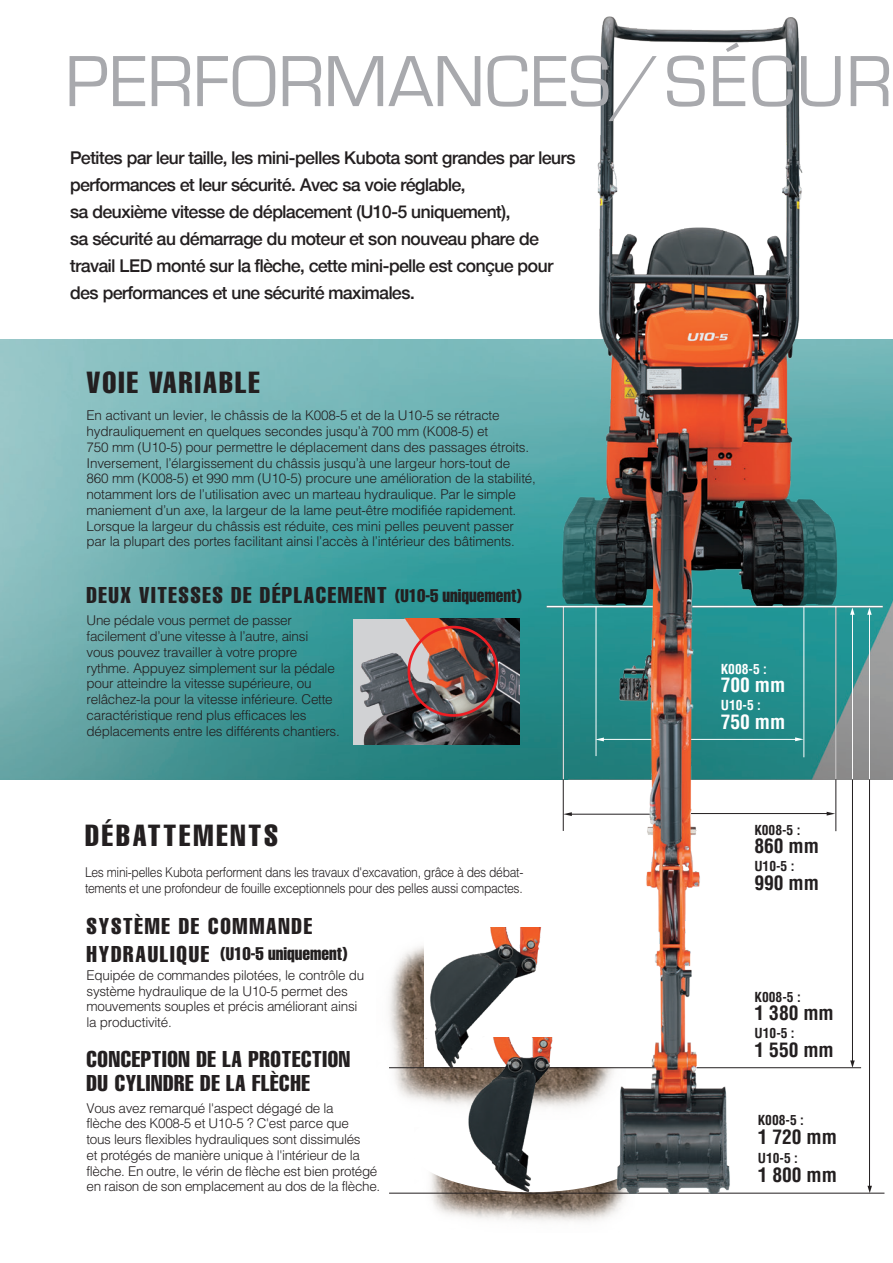
<style>
.page{position:relative;width:893px;height:1263px;background:#fff}
.page>*{position:absolute;margin:0;border:0;box-sizing:border-box;transform-origin:0 0}
.t1{font:75px "Eurostile";letter-spacing:-.01em;color:#a8a9ad}
.t2{font:extra-condensed 30px "Helvetica";letter-spacing:.1em;color:#231f20}
.t3{font:extra-condensed 30px "Helvetica";letter-spacing:.07em;color:#231f20}
.t4{font:extra-condensed 22.5px/24px "Helvetica";letter-spacing:.03em;color:#231f20}
.t5{font:extra-condensed 22.5px "Helvetica";letter-spacing:.07em;color:#231f20}
.t6{font:extra-condensed 22.5px "Helvetica";letter-spacing:.08em;color:#231f20}
.ノーマル{font:700 condensed 19.5px "Helvetica CE";color:#231f20}
.ノーマル-2{font:700 condensed 19.5px "Helvetica CE";color:#fff}
.t7{font:500 18px/27px "Helvetica";letter-spacing:-.015em;color:#231f20}
.t8{font:extra-condensed 18px "Helvetica";color:#231f20}
.t9{font:300 13.5px/15.8px "Helvetica LT Std";letter-spacing:-.02em;color:#231f20}
.t10{font:300 13.5px "Helvetica LT Std";letter-spacing:-.02em;color:#231f20;scale:.9 1}
.ノーマル-3{font:700 condensed 13.5px "Helvetica CE";color:#231f20}
.ノーマル-4{font:700 condensed 13.5px "Helvetica CE";color:#fff}
.s1{font-size:18px}
.s2{font-size:22.5px}
</style>
<div class="page">
<img style="left:0;top:339px;width:893px;height:440px">
<img style="left:353px;top:619px;width:166px;height:126px">
<div style="left:408px;top:626px;width:90px;height:91px;border:3px solid #ee1d23;border-radius:50%"></div>
<img style="left:415px;top:1173px;width:205px;height:49px">
<div style="left:409px;top:1099px;width:245px;height:93px;background:#fff;border-radius:50%"></div>
<img style="left:389px;top:946px;width:63px;height:158px">
<hr style="left:389px;top:1067px;width:280px;height:1px;background:#231f20">
<img style="left:424px;top:927px;width:118px;height:141px">
<img style="left:452px;top:1037px;width:102px;height:156px">
<hr style="left:852px;top:611px;width:1px;height:451px;background:#231f20">
<hr style="left:869px;top:611px;width:1px;height:575px;background:#231f20">
<svg style="left:867px;top:607px;width:5px;height:8px"></svg>
<svg style="left:850px;top:607px;width:5px;height:8px"></svg>
<svg style="left:850px;top:1060px;width:5px;height:7px"></svg>
<hr style="left:389px;top:1193px;width:495px;height:1px;background:#231f20">
<svg style="left:867px;top:1186px;width:5px;height:7px"></svg>
<hr style="left:692px;top:606px;width:191px;height:1px;background:#fff">
<hr style="left:547px;top:606px;width:106px;height:1px;background:#fff">
<hr style="left:852px;top:612px;width:1px;height:167px;background:#fff">
<hr style="left:869px;top:611px;width:1px;height:168px;background:#fff">
<img style="left:554px;top:16px;width:291px;height:1189px">
<hr style="left:696px;top:1067px;width:165px;height:1px;background:#231f20">
<p class="t1" style="left:65px;top:30px;width:829px">PERFORMANCES / SÉCUR</p>
<p class="t7" style="left:70px;top:144px;width:507px">Petites par leur taille, les mini-pelles Kubota sont grandes par leurs performances et leur sécurité. Avec sa voie réglable,</p>
<p class="t7" style="left:70px;top:198px;width:442px">sa deuxième vitesse de déplacement (U10-5 uniquement),</p>
<p class="t7" style="left:70px;top:225px;width:484px">sa sécurité au démarrage du moteur et son nouveau phare de travail LED monté sur la flèche, cette mini-pelle est conçue pour des performances et une sécurité maximales.</p>
<p class="t3" style="left:87px;top:363px;width:174px">VOIE VARIABLE</p>
<p class="t9" style="left:87px;top:408px;width:415px">En activant un levier, le châssis de la K008-5 et de la U10-5 se rétracte hydrauliquement en quelques secondes jusqu’à 700 mm (K008-5) et</p>
<p class="t9" style="left:87px;top:439px;width:444px">750 mm (U10-5) pour permettre le déplacement dans des passages étroits.<br>Inversement, l’élargissement du châssis jusqu’à une largeur hors-tout de</p>
<p class="t9" style="left:87px;top:471px;width:451px">860 mm (K008-5) et 990 mm (U10-5) procure une amélioration de la stabilité, notamment lors de l’utilisation avec un marteau hydraulique. Par le simple maniement d’un axe, la largeur de la lame peut-être modifiée rapidement.<br>Lorsque la largeur du châssis est réduite, ces mini pelles peuvent passer</p>
<p class="t9" style="left:87px;top:534px;width:430px">par la plupart des portes facilitant ainsi l’accès à l’intérieur des bâtiments.</p>
<p class="t5" style="left:87px;top:581px;width:437px">DEUX VITESSES DE DÉPLACEMENT <span class="s1">(U10-5 uniquement)</span></p>
<p class="t9" style="left:87px;top:612px;width:255px">Une pédale vous permet de passer facilement d’une vitesse à l’autre, ainsi<br>vous pouvez travailler à votre propre rythme. Appuyez simplement sur la pédale pour atteindre la vitesse supérieure, ou relâchez-la pour la vitesse inférieure. Cette caractéristique rend plus efficaces les déplacements entre les différents chantiers.</p>
<p class="t2" style="left:85px;top:817px;width:195px">DÉBATTEMENTS</p>
<p class="t10" style="left:85px;top:864px;width:488px">Les mini-pelles Kubota performent dans les travaux d'excavation, grâce à des débat-</p>
<p class="t10" style="left:85px;top:879px;width:488px">tements et une profondeur de fouille exceptionnels pour des pelles aussi compactes.</p>
<p class="t6" style="left:87px;top:912px;width:227px">SYSTÈME DE COMMANDE</p>
<p class="t8" style="left:87px;top:942px;width:262px"><span class="s2">HYDRAULIQUE</span> (U10-5 uniquement)</p>
<p class="t9" style="left:87px;top:967px;width:279px">Equipée de commandes pilotées, le contrôle du système hydraulique de la U10-5 permet des mouvements souples et précis améliorant ainsi la productivité.</p>
<p class="t4" style="left:87px;top:1046px;width:265px">CONCEPTION DE LA PROTECTION<br>DU CYLINDRE DE LA FLÈCHE</p>
<p class="t9" style="left:87px;top:1100px;width:295px">Vous avez remarqué l'aspect dégagé de la<br>flèche des K008-5 et U10-5 ? C'est parce que<br>tous leurs flexibles hydrauliques sont dissimulés<br>et protégés de manière unique à l'intérieur de la flèche. En outre, le vérin de flèche est bien protégé en raison de son emplacement au dos de la flèche.</p>
<p class="ノーマル-4" style="left:721px;top:661px;width:48px">K008-5 :</p>
<p class="ノーマル-2" style="left:721px;top:672px;width:66px">700 mm</p>
<p class="ノーマル-4" style="left:721px;top:697px;width:42px">U10-5 :</p>
<p class="ノーマル-2" style="left:721px;top:710px;width:66px">750 mm</p>
<p class="ノーマル-3" style="left:754px;top:822px;width:48px">K008-5 :</p>
<p class="ノーマル" style="left:754px;top:833px;width:66px">860 mm</p>
<p class="ノーマル-3" style="left:754px;top:858px;width:42px">U10-5 :</p>
<p class="ノーマル" style="left:754px;top:871px;width:66px">990 mm</p>
<p class="ノーマル-3" style="left:755px;top:989px;width:48px">K008-5 :</p>
<p class="ノーマル" style="left:755px;top:1000px;width:81px">1 380 mm</p>
<p class="ノーマル-3" style="left:755px;top:1025px;width:42px">U10-5 :</p>
<p class="ノーマル" style="left:755px;top:1038px;width:81px">1 550 mm</p>
<p class="ノーマル-3" style="left:758px;top:1112px;width:48px">K008-5 :</p>
<p class="ノーマル" style="left:758px;top:1125px;width:81px">1 720 mm</p>
<p class="ノーマル-3" style="left:758px;top:1149px;width:42px">U10-5 :</p>
<p class="ノーマル" style="left:758px;top:1162px;width:81px">1 800 mm</p>
</div>
